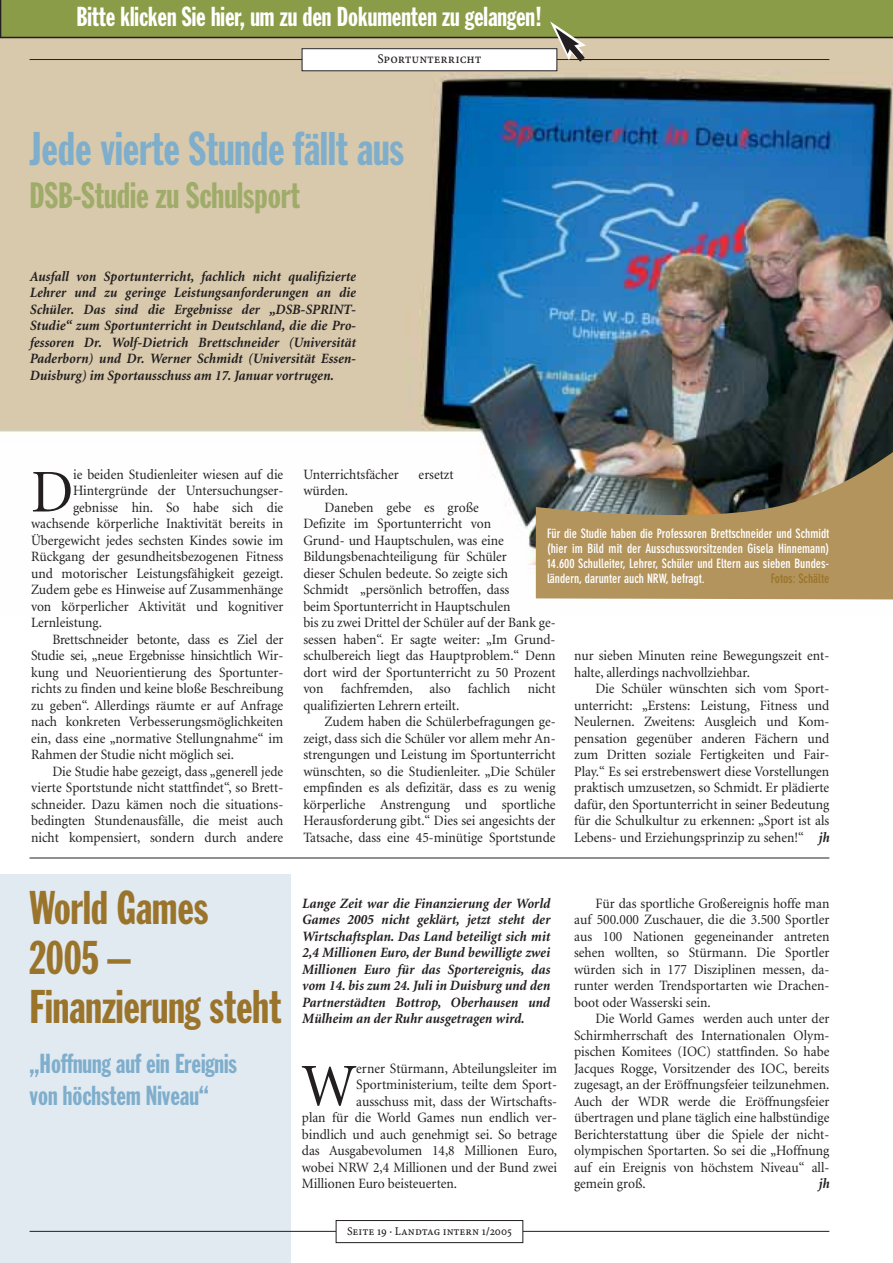
<style>
.page{position:relative;width:893px;height:1263px;background:#fff}
.page>*{position:absolute;margin:0;border:0;box-sizing:border-box;transform-origin:0 0}
.t1{font:60.75px "Minion";color:#231f20;scale:.95 1}
.t2{font:46.5px/49.5px "Franklin Gothic Extra Cond";color:#9a742b}
.t3{font:46.5px "Franklin Gothic Extra Cond";color:#7eaecc}
.t4{font:36px "Franklin Gothic Extra Cond";color:#9fab68}
.t5{font:27px "Franklin Gothic Extra Cond";color:#fff}
.t6{font:27px/33px "Franklin Gothic Extra Cond";color:#7eaecc}
.t7{font:14.25px/16.5px "Minion";color:#231f20;text-align:justify;scale:.95 1}
.t8{font:italic 700 14.25px/16.5px "Minion";color:#231f20;scale:.95 1}
.t9{font:13.5px "WDR Minion Caps";letter-spacing:-.005em;color:#231f20}
.t10{font:700 condensed 12.75px/15px "DIN Neuzeit Grotesk";color:#fff;text-align:justify}
.t11{font:700 condensed 12.75px "DIN Neuzeit Grotesk";color:#9a742b}
.t12{font:12px "WDR Minion Caps";color:#231f20}
.s1{font-weight:700;font-style:italic}
</style>
<div class="page">
<div style="left:0;top:874px;width:290px;height:389px;background:#e1e9f1"></div>
<img style="left:0;top:68px;width:892px;height:531px">
<div style="left:302px;top:49px;width:255px;height:22px;background:#fff"></div>
<hr style="left:30px;top:1231px;width:799px;height:1px;background:#231f20">
<div style="left:336px;top:1221px;width:187px;height:22px;background:#fff"></div>
<div style="left:336px;top:1220px;width:187px;height:23px;border:1px solid #231f20"></div>
<hr style="left:30px;top:858px;width:799px;height:1px;background:#231f20">
<img style="left:536px;top:426px;width:356px;height:174px">
<svg style="left:0;top:0;width:892px;height:68px;background:#aaae77"></svg>
<h3 class="t5" style="left:76px;top:7px;width:467px">Bitte klicken Sie hier, um zu den Dokumenten zu gelangen!</h3>
<p class="t9" style="left:377px;top:51px;width:106px">Sportunterricht</p>
<h2 class="t3" style="left:30px;top:132px;width:376px">Jede vierte Stunde fällt aus</h2>
<h3 class="t4" style="left:30px;top:182px;width:272px">DSB-Studie zu Schulsport</h3>
<p class="t8" style="left:30px;top:269px;width:345px">Ausfall von Sportunterricht, fachlich nicht qualifizierte Lehrer und zu geringe Leistungsanforderungen an die Schüler. Das sind die Ergebnisse der „DSB-SPRINT-Studie“ zum Sportunterricht in Deutschland, die die Pro&shy;fessoren Dr. Wolf-Dietrich Brettschneider (Universität Paderborn) und Dr. Werner Schmidt (Universität Essen-Duisburg) im Sportausschuss am 17. Januar vortrugen.</p>
<h1 class="t1" style="left:31px;top:468px;width:46px">D</h1>
<p class="t7" style="left:73px;top:467px;width:223px">ie beiden Studienleiter wiesen auf die</p>
<p class="t7" style="left:73px;top:483px;width:223px">Hintergründe der Untersuchungser-</p>
<p class="t7" style="left:73px;top:500px;width:223px">gebnisse hin. So habe sich die</p>
<p class="t7" style="left:31px;top:516px;width:267px">wachsende körperliche Inaktivität bereits in</p>
<p class="t7" style="left:31px;top:533px;width:267px">Übergewicht jedes sechsten Kindes sowie im</p>
<p class="t7" style="left:31px;top:549px;width:267px">Rückgang der gesundheitsbezogenen Fitness</p>
<p class="t7" style="left:31px;top:566px;width:267px">und motorischer Leistungsfähigkeit gezeigt.</p>
<p class="t7" style="left:31px;top:582px;width:267px">Zudem gebe es Hinweise auf Zusammenhänge</p>
<p class="t7" style="left:31px;top:599px;width:267px">von körperlicher Aktivität und kognitiver</p>
<p class="t7" style="left:31px;top:615px;width:76px">Lernleistung.</p>
<p class="t7" style="left:52px;top:632px;width:245px">Brettschneider betonte, dass es Ziel der</p>
<p class="t7" style="left:31px;top:648px;width:267px">Studie sei, „neue Ergebnisse hinsichtlich Wir-</p>
<p class="t7" style="left:31px;top:665px;width:267px">kung und Neuorientierung des Sportunter-</p>
<p class="t7" style="left:31px;top:681px;width:267px">richts zu finden und keine bloße Beschreibung</p>
<p class="t7" style="left:31px;top:698px;width:267px">zu geben“. Allerdings räumte er auf Anfrage</p>
<p class="t7" style="left:31px;top:714px;width:267px">nach konkreten Verbesserungsmöglichkeiten</p>
<p class="t7" style="left:31px;top:731px;width:267px">ein, dass eine „normative Stellungnahme“ im</p>
<p class="t7" style="left:31px;top:747px;width:215px">Rahmen der Studie nicht möglich sei.</p>
<p class="t7" style="left:52px;top:764px;width:244px">Die Studie habe gezeigt, dass „generell jede</p>
<p class="t7" style="left:31px;top:780px;width:267px">vierte Sportstunde nicht stattfindet“, so Brett-</p>
<p class="t7" style="left:31px;top:797px;width:267px">schneider. Dazu kämen noch die situations-</p>
<p class="t7" style="left:31px;top:813px;width:267px">bedingten Stundenausfälle, die meist auch</p>
<p class="t7" style="left:31px;top:830px;width:267px">nicht kompensiert, sondern durch andere</p>
<p class="t7" style="left:303px;top:467px;width:102px">Unterrichtsfächer</p>
<p class="t7" style="left:418px;top:467px;width:38px">ersetzt</p>
<p class="t7" style="left:303px;top:483px;width:49px">würden.</p>
<p class="t7" style="left:324px;top:500px;width:164px">Daneben gebe es große</p>
<p class="t7" style="left:303px;top:516px;width:199px">Defizite im Sportunterricht von</p>
<p class="t7" style="left:303px;top:533px;width:212px">Grund- und Hauptschulen, was eine</p>
<p class="t7" style="left:303px;top:549px;width:216px">Bildungsbenachteiligung für Schüler</p>
<p class="t7" style="left:303px;top:566px;width:217px">dieser Schulen bedeute. So zeigte sich</p>
<p class="t7" style="left:303px;top:582px;width:218px">Schmidt „persönlich betroffen, dass</p>
<p class="t7" style="left:303px;top:599px;width:219px">beim Sportunterricht in Hauptschulen</p>
<p class="t7" style="left:303px;top:615px;width:267px">bis zu zwei Drittel der Schüler auf der Bank ge-</p>
<p class="t7" style="left:303px;top:632px;width:267px">sessen haben“. Er sagte weiter: „Im Grund-</p>
<p class="t7" style="left:303px;top:648px;width:267px">schulbereich liegt das Hauptproblem.“ Denn</p>
<p class="t7" style="left:303px;top:665px;width:267px">dort wird der Sportunterricht zu 50 Prozent</p>
<p class="t7" style="left:303px;top:681px;width:267px">von fachfremden, also fachlich nicht</p>
<p class="t7" style="left:303px;top:698px;width:166px">qualifizierten Lehrern erteilt.</p>
<p class="t7" style="left:324px;top:714px;width:245px">Zudem haben die Schülerbefragungen ge-</p>
<p class="t7" style="left:303px;top:731px;width:267px">zeigt, dass sich die Schüler vor allem mehr An-</p>
<p class="t7" style="left:303px;top:747px;width:267px">strengungen und Leistung im Sportunterricht</p>
<p class="t7" style="left:303px;top:764px;width:267px">wünschten, so die Studienleiter. „Die Schüler</p>
<p class="t7" style="left:303px;top:780px;width:267px">empfinden es als defizitär, dass es zu wenig</p>
<p class="t7" style="left:303px;top:797px;width:267px">körperliche Anstrengung und sportliche</p>
<p class="t7" style="left:303px;top:813px;width:267px">Herausforderung gibt.“ Dies sei angesichts der</p>
<p class="t7" style="left:303px;top:830px;width:267px">Tatsache, dass eine 45-minütige Sportstunde</p>
<p class="t10" style="left:547px;top:527px;width:284px">Für die Studie haben die Professoren Brettschneider und Schmidt (hier im Bild mit der Ausschussvorsitzenden Gisela Hinnemann)<br>14.600 Schulleiter, Lehrer, Schüler und Eltern aus sieben Bundes&shy;ländern, darunter auch NRW, befragt.</p>
<p class="t11" style="left:770px;top:573px;width:60px">Fotos: Schälte</p>
<p class="t7" style="left:574px;top:648px;width:270px">nur sieben Minuten reine Bewegungszeit ent&shy;halte, allerdings nachvollziehbar.</p>
<p class="t7" style="left:574px;top:681px;width:270px;text-indent:21px">Die Schüler wünschten sich vom Sport&shy;unterricht: „Erstens: Leistung, Fitness und Neulernen. Zweitens: Ausgleich und Kom&shy;pensation gegenüber anderen Fächern und zum Dritten soziale Fertigkeiten und Fair-Play.“ Es sei erstrebenswert diese Vorstellungen praktisch umzusetzen, so Schmidt. Er plädierte dafür, den Sportunterricht in seiner Bedeutung für die Schulkultur zu erkennen: „Sport ist als Lebens- und Erziehungsprinzip zu sehen!“ <span class="s1">jh</span></p>
<h2 class="t2" style="left:30px;top:887px;width:253px">World Games<br>2005 –<br>Finanzierung steht</h2>
<p class="t7" style="left:574px;top:896px;width:270px;text-indent:21px">Für das sportliche Großereignis hoffe man auf 500.000 Zuschauer, die die 3.500 Sportler aus 100 Nationen gegeneinander antreten sehen wollten, so Stürmann. Die Sportler würden sich in 177 Disziplinen messen, da&shy;runter werden Trendsportarten wie Drachen&shy;boot oder Wasserski sein.</p>
<p class="t8" style="left:302px;top:896px;width:262px;text-align:justify">Lange Zeit war die Finanzierung der World Games 2005 nicht geklärt, jetzt steht der Wirtschaftsplan. Das Land beteiligt sich mit 2,4 Millionen Euro, der Bund bewilligte zwei Millionen Euro für das Sportereignis, das vom 14. bis zum 24. Juli in Duisburg und den Partnerstädten Bottrop, Oberhausen und Mülheim an der Ruhr ausgetragen wird.</p>
<p class="t7" style="left:574px;top:1011px;width:270px;text-indent:21px">Die World Games werden auch unter der Schirmherrschaft des Internationalen Olym&shy;pischen Komitees (IOC) stattfinden. So habe Jacques Rogge, Vorsitzender des IOC, bereits zugesagt, an der Eröffnungsfeier teilzunehmen.<br>Auch der WDR werde die Eröffnungsfeier übertragen und plane täglich eine halbstündige Berichterstattung über die Spiele der nicht&shy;olympischen Sportarten. So sei die „Hoffnung auf ein Ereignis von höchstem Niveau“ all&shy;gemein groß.</p>
<h3 class="t6" style="left:30px;top:1048px;width:209px">„Hoffnung auf ein Ereignis von höchstem Niveau“</h3>
<h1 class="t1" style="left:302px;top:1062px;width:59px">W</h1>
<p class="t7" style="left:356px;top:1061px;width:213px">erner Stürmann, Abteilungsleiter im</p>
<p class="t7" style="left:356px;top:1077px;width:213px">Sportministerium, teilte dem Sport-</p>
<p class="t7" style="left:356px;top:1094px;width:213px">ausschuss mit, dass der Wirtschafts-</p>
<p class="t7" style="left:302px;top:1110px;width:270px">plan für die World Games nun endlich ver-</p>
<p class="t7" style="left:302px;top:1127px;width:270px">bindlich und auch genehmigt sei. So betrage</p>
<p class="t7" style="left:302px;top:1143px;width:270px">das Ausgabevolumen 14,8 Millionen Euro,</p>
<p class="t7" style="left:302px;top:1160px;width:270px">wobei NRW 2,4 Millionen und der Bund zwei</p>
<p class="t7" style="left:302px;top:1176px;width:165px">Millionen Euro beisteuerten.</p>
<p class="t8" style="left:818px;top:1176px;width:13px">jh</p>
<p class="t12" style="left:347px;top:1224px;width:166px">Seite 19 · Landtag intern 1/2005</p>
</div>
